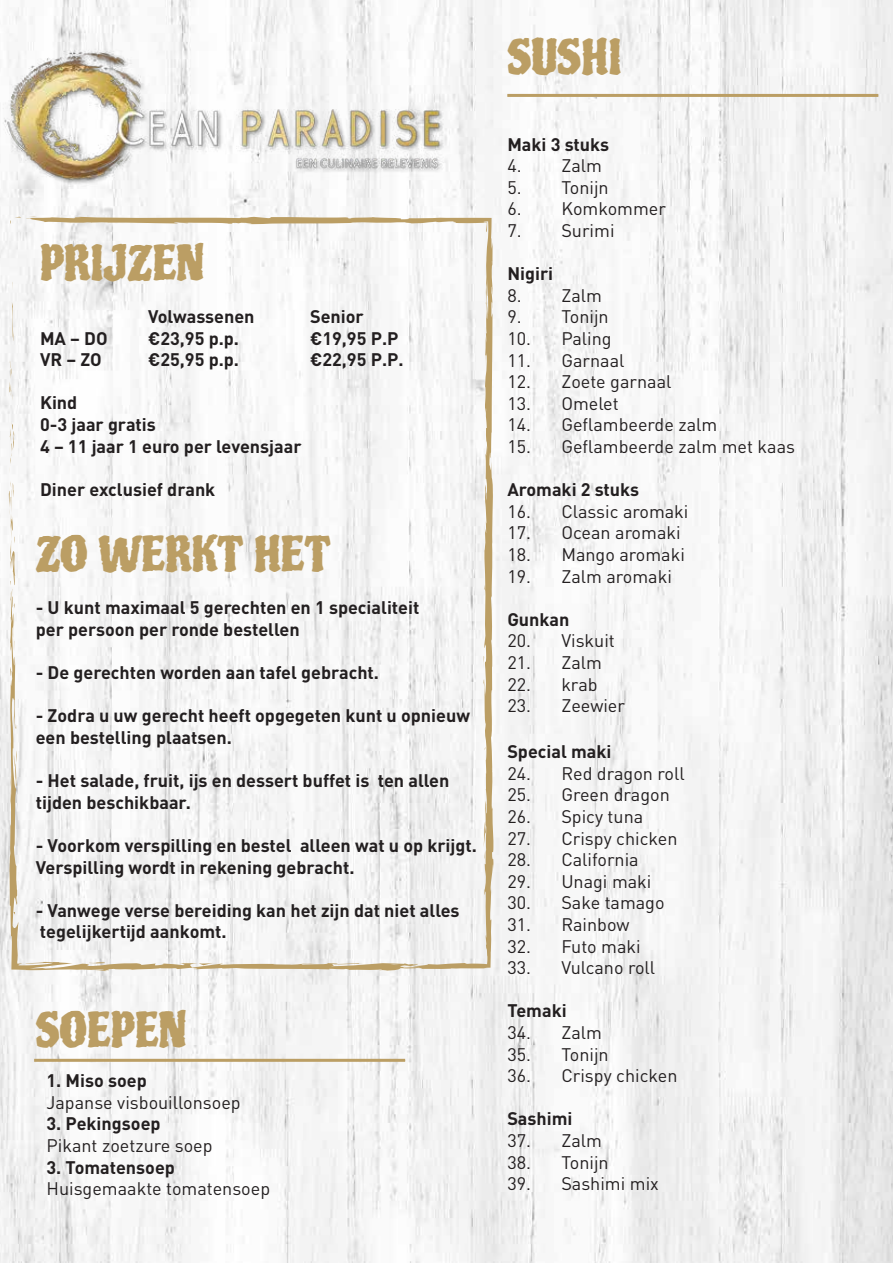
<style>
.page{position:relative;width:893px;height:1263px;background:#fff}
.page>*{position:absolute;margin:0;border:0;box-sizing:border-box;transform-origin:0 0}
.t1{font:46.5px "Piedra";color:#bb9e64}
.t2{font:700 18px/21.6px "DIN Pro";color:#231f20}
.t3{font:18px "DIN Pro";color:#231f20}
</style>
<div class="page">
<img style="left:0;top:0;width:893px;height:1263px">
<hr style="left:34px;top:1059px;width:371px;height:3px;background:#bb9e64">
<hr style="left:507px;top:94px;width:371px;height:3px;background:#bb9e64">
<img style="left:0;top:40px;width:448px;height:149px">
<svg style="left:9px;top:217px;width:485px;height:754px;fill:#f6f6f6"></svg>
<svg style="left:406px;top:963px;width:19px;height:4px"></svg>
<svg style="left:484px;top:584px;width:2px;height:8px"></svg>
<svg style="left:9px;top:481px;width:6px;height:128px"></svg>
<svg style="left:10px;top:616px;width:6px;height:70px"></svg>
<svg style="left:10px;top:745px;width:7px;height:59px"></svg>
<svg style="left:87px;top:962px;width:20px;height:2px"></svg>
<svg style="left:10px;top:217px;width:11px;height:9px"></svg>
<svg style="left:485px;top:747px;width:2px;height:12px"></svg>
<svg style="left:484px;top:655px;width:1px;height:13px"></svg>
<h1 class="t1" style="left:40px;top:235px;width:166px">PRIJZEN</h1>
<p class="t2" style="left:148px;top:305px;width:108px">Volwassenen</p>
<p class="t2" style="left:310px;top:305px;width:55px">Senior</p>
<p class="t2" style="left:40px;top:327px;width:69px">MA – DO</p>
<p class="t2" style="left:148px;top:327px;width:93px">€23,95 p.p.</p>
<p class="t2" style="left:310px;top:327px;width:90px">€19,95 P.P</p>
<p class="t2" style="left:40px;top:348px;width:63px">VR – ZO</p>
<p class="t2" style="left:148px;top:348px;width:93px">€25,95 p.p.</p>
<p class="t2" style="left:310px;top:348px;width:95px">€22,95 P.P.</p>
<p class="t2" style="left:40px;top:391px;width:263px">Kind<br>0-3 jaar gratis<br>4 – 11 jaar 1 euro per levensjaar</p>
<p class="t2" style="left:40px;top:478px;width:177px">Diner exclusief drank</p>
<h1 class="t1" style="left:36px;top:526px;width:296px">ZO WERKT HET</h1>
<p class="t2" style="left:36px;top:596px;width:385px">- U kunt maximaal 5 gerechten en 1 specialiteit per persoon per ronde bestellen</p>
<p class="t2" style="left:36px;top:661px;width:345px">- De gerechten worden aan tafel gebracht.</p>
<p class="t2" style="left:36px;top:704px;width:436px">- Zodra u uw gerecht heeft opgegeten kunt u opnieuw een bestelling plaatsen.</p>
<p class="t2" style="left:36px;top:769px;width:415px">- Het salade, fruit, ijs en dessert buffet is ten allen tijden beschikbaar.</p>
<p class="t2" style="left:36px;top:834px;width:443px">- Voorkom verspilling en bestel alleen wat u op krijgt.<br>Verspilling wordt in rekening gebracht.</p>
<p class="t2" style="left:36px;top:899px;width:425px">- Vanwege verse bereiding kan het zijn dat niet alles tegelijkertijd aankomt.</p>
<h1 class="t1" style="left:36px;top:1001px;width:152px">SOEPEN</h1>
<p class="t2" style="left:46px;top:1069px;width:102px">1. Miso soep</p>
<p class="t3" style="left:46px;top:1090px;width:196px">Japanse visbouillonsoep</p>
<p class="t2" style="left:46px;top:1112px;width:116px">3. Pekingsoep</p>
<p class="t3" style="left:46px;top:1133px;width:168px">Pikant zoetzure soep</p>
<p class="t2" style="left:46px;top:1156px;width:130px">3. Tomatensoep</p>
<p class="t3" style="left:46px;top:1176px;width:225px">Huisgemaakte tomatensoep</p>
<h1 class="t1" style="left:507px;top:29px;width:116px">SUSHI</h1>
<p class="t2" style="left:507px;top:133px;width:103px">Maki 3 stuks</p>
<p class="t3" style="left:507px;top:153px;width:96px">4. Zalm</p>
<p class="t3" style="left:507px;top:175px;width:103px">5. Tonijn</p>
<p class="t3" style="left:507px;top:197px;width:160px">6. Komkommer</p>
<p class="t3" style="left:507px;top:218px;width:109px">7. Surimi</p>
<p class="t2" style="left:507px;top:262px;width:47px">Nigiri</p>
<p class="t3" style="left:507px;top:283px;width:96px">8. Zalm</p>
<p class="t3" style="left:507px;top:305px;width:103px">9. Tonijn</p>
<p class="t3" style="left:507px;top:326px;width:106px">10. Paling</p>
<p class="t3" style="left:507px;top:348px;width:119px">11. Garnaal</p>
<p class="t3" style="left:507px;top:369px;width:166px">12. Zoete garnaal</p>
<p class="t3" style="left:507px;top:391px;width:113px">13. Omelet</p>
<p class="t3" style="left:507px;top:413px;width:211px">14. Geflambeerde zalm</p>
<p class="t3" style="left:507px;top:434px;width:289px">15. Geflambeerde zalm met kaas</p>
<p class="t2" style="left:507px;top:478px;width:133px">Aromaki 2 stuks</p>
<p class="t3" style="left:507px;top:499px;width:183px">16. Classic aromaki</p>
<p class="t3" style="left:507px;top:521px;width:175px">17. Ocean aromaki</p>
<p class="t3" style="left:507px;top:542px;width:179px">18. Mango aromaki</p>
<p class="t3" style="left:507px;top:564px;width:166px">19. Zalm aromaki</p>
<p class="t2" style="left:507px;top:608px;width:64px">Gunkan</p>
<p class="t3" style="left:507px;top:629px;width:109px">20. Viskuit</p>
<p class="t3" style="left:507px;top:650px;width:96px">21. Zalm</p>
<p class="t3" style="left:507px;top:672px;width:92px">22. krab</p>
<p class="t3" style="left:507px;top:693px;width:119px">23. Zeewier</p>
<p class="t2" style="left:507px;top:740px;width:106px">Special maki</p>
<p class="t3" style="left:507px;top:761px;width:179px">24. Red dragon roll</p>
<p class="t3" style="left:507px;top:783px;width:164px">25. Green dragon</p>
<p class="t3" style="left:507px;top:804px;width:137px">26. Spicy tuna</p>
<p class="t3" style="left:507px;top:826px;width:172px">27. Crispy chicken</p>
<p class="t3" style="left:507px;top:847px;width:133px">28. California</p>
<p class="t3" style="left:507px;top:869px;width:146px">29. Unagi maki</p>
<p class="t3" style="left:507px;top:891px;width:159px">30. Sake tamago</p>
<p class="t3" style="left:507px;top:912px;width:124px">31. Rainbow</p>
<p class="t3" style="left:507px;top:934px;width:135px">32. Futo maki</p>
<p class="t3" style="left:507px;top:955px;width:149px">33. Vulcano roll</p>
<p class="t2" style="left:507px;top:999px;width:61px">Temaki</p>
<p class="t3" style="left:507px;top:1020px;width:96px">34. Zalm</p>
<p class="t3" style="left:507px;top:1042px;width:103px">35. Tonijn</p>
<p class="t3" style="left:507px;top:1063px;width:172px">36. Crispy chicken</p>
<p class="t2" style="left:507px;top:1107px;width:67px">Sashimi</p>
<p class="t3" style="left:507px;top:1128px;width:96px">37. Zalm</p>
<p class="t3" style="left:507px;top:1150px;width:103px">38. Tonijn</p>
<p class="t3" style="left:507px;top:1171px;width:153px">39. Sashimi mix</p>
</div>
